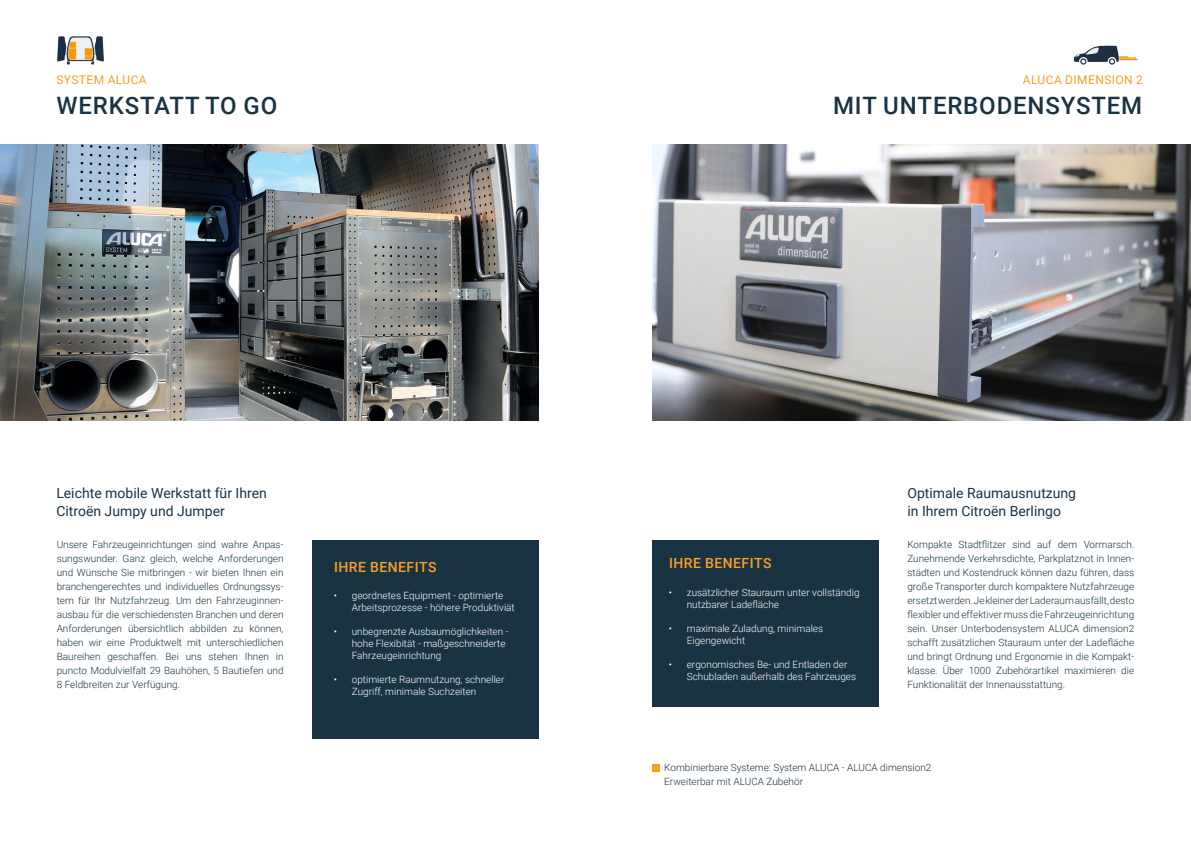
<style>
.page{position:relative;width:1191px;height:842px;background:#fff}
.page>*{position:absolute;margin:0;border:0;box-sizing:border-box;transform-origin:0 0}
.t1{font:500 24px "Roboto";letter-spacing:.035em;color:#1a3343}
.t2{font:14px/18px "Roboto";color:#1a3343}
.t3{font:500 14px "Roboto";letter-spacing:.035em;color:#f89f28}
.t4{font:12px "Roboto";letter-spacing:.035em;color:#f89f28}
.Art_Beschreibung{font:300 10px/14px "Roboto";color:#1a3343;text-align:justify}
.t5{font:300 10px/12px "Roboto";color:#fff}
</style>
<div class="page">
<img style="left:652px;top:144px;width:539px;height:276px">
<img style="left:1073px;top:45px;width:65px;height:20px">
<img style="left:57px;top:36px;width:47px;height:29px">
<img style="left:0;top:144px;width:539px;height:277px">
<div style="left:652px;top:540px;width:227px;height:166px;background:#1a3343"></div>
<div style="left:312px;top:540px;width:227px;height:198px;background:#1a3343"></div>
<div style="left:652px;top:764px;width:7px;height:8px;background:#f89f28"></div>
<p class="t4" style="left:56px;top:71px;width:92px">SYSTEM ALUCA</p>
<p class="t1" style="left:57px;top:89px;width:222px">WERKSTATT TO GO</p>
<p class="t2" style="left:56px;top:483px;width:212px">Leichte mobile Werkstatt für Ihren<br>Citroën Jumpy und Jumper</p>
<p class="t4" style="left:1022px;top:71px;width:121px">ALUCA DIMENSION 2</p>
<p class="t1" style="left:833px;top:89px;width:311px">MIT UNTERBODENSYSTEM</p>
<p class="t2" style="left:907px;top:483px;width:170px">Optimale Raumausnutzung</p>
<p class="t2" style="left:907px;top:501px;width:155px">in Ihrem Citroën Berlingo</p>
<p class="Art_Beschreibung" style="left:57px;top:537px;width:228px">Unsere Fahrzeugeinrichtungen sind wahre Anpas&shy;sungswunder. Ganz gleich, welche Anforderungen und Wünsche Sie mitbringen - wir bieten Ihnen ein branchengerechtes und individuelles Ordnungssys&shy;tem für Ihr Nutzfahrzeug. Um den Fahrzeuginnen&shy;ausbau für die verschiedensten Branchen und deren Anforderungen übersichtlich abbilden zu können, haben wir eine Produktwelt mit unterschiedlichen Baureihen geschaffen. Bei uns stehen Ihnen in puncto Modulvielfalt 29 Bauhöhen, 5 Bautiefen und 8 Feldbreiten zur Verfügung.</p>
<p class="Art_Beschreibung" style="left:907px;top:537px;width:228px">Kompakte Stadtflitzer sind auf dem Vormarsch.<br>Zunehmende Verkehrsdichte, Parkplatznot in Innen&shy;städten und Kostendruck können dazu führen, dass große Transporter durch kompaktere Nutzfahrzeuge ersetzt werden. Je kleiner der Laderaum ausfällt, desto flexibler und effektiver muss die Fahrzeugeinrichtung sein. Unser Unterbodensystem ALUCA dimension2 schafft zusätzlichen Stauraum unter der Ladefläche und bringt Ordnung und Ergonomie in die Kompakt&shy;klasse. Über 1000 Zubehörartikel maximieren die Funktionalität der Innenausstattung.</p>
<p class="t3" style="left:669px;top:553px;width:104px">IHRE BENEFITS</p>
<p class="t3" style="left:334px;top:557px;width:104px">IHRE BENEFITS</p>
<p class="t5" style="left:687px;top:586px;width:174px;text-indent:-18px">• zusätzlicher Stauraum unter vollständig nutzbarer Ladefläche</p>
<p class="t5" style="left:687px;top:622px;width:138px;text-indent:-18px">• maximale Zuladung, minimales<br>Eigengewicht</p>
<p class="t5" style="left:687px;top:658px;width:171px;text-indent:-18px">• ergonomisches Be- und Entladen der<br>Schubladen außerhalb des Fahrzeuges</p>
<p class="t5" style="left:352px;top:589px;width:164px;text-indent:-18px">• geordnetes Equipment - optimierte<br>Arbeitsprozesse - höhere Produktiviät</p>
<p class="t5" style="left:352px;top:625px;width:158px;text-indent:-18px">• unbegrenzte Ausbaumöglichkeiten - hohe Flexibität - maßgeschneiderte<br>Fahrzeugeinrichtung</p>
<p class="t5" style="left:352px;top:673px;width:154px;text-indent:-18px">• optimierte Raumnutzung, schneller<br>Zugriff, minimale Suchzeiten</p>
<p class="Art_Beschreibung" style="left:664px;top:760px;width:269px">Kombinierbare Systeme: System ALUCA - ALUCA dimension2</p>
<p class="Art_Beschreibung" style="left:664px;top:774px;width:140px">Erweiterbar mit ALUCA Zubehör</p>
</div>
